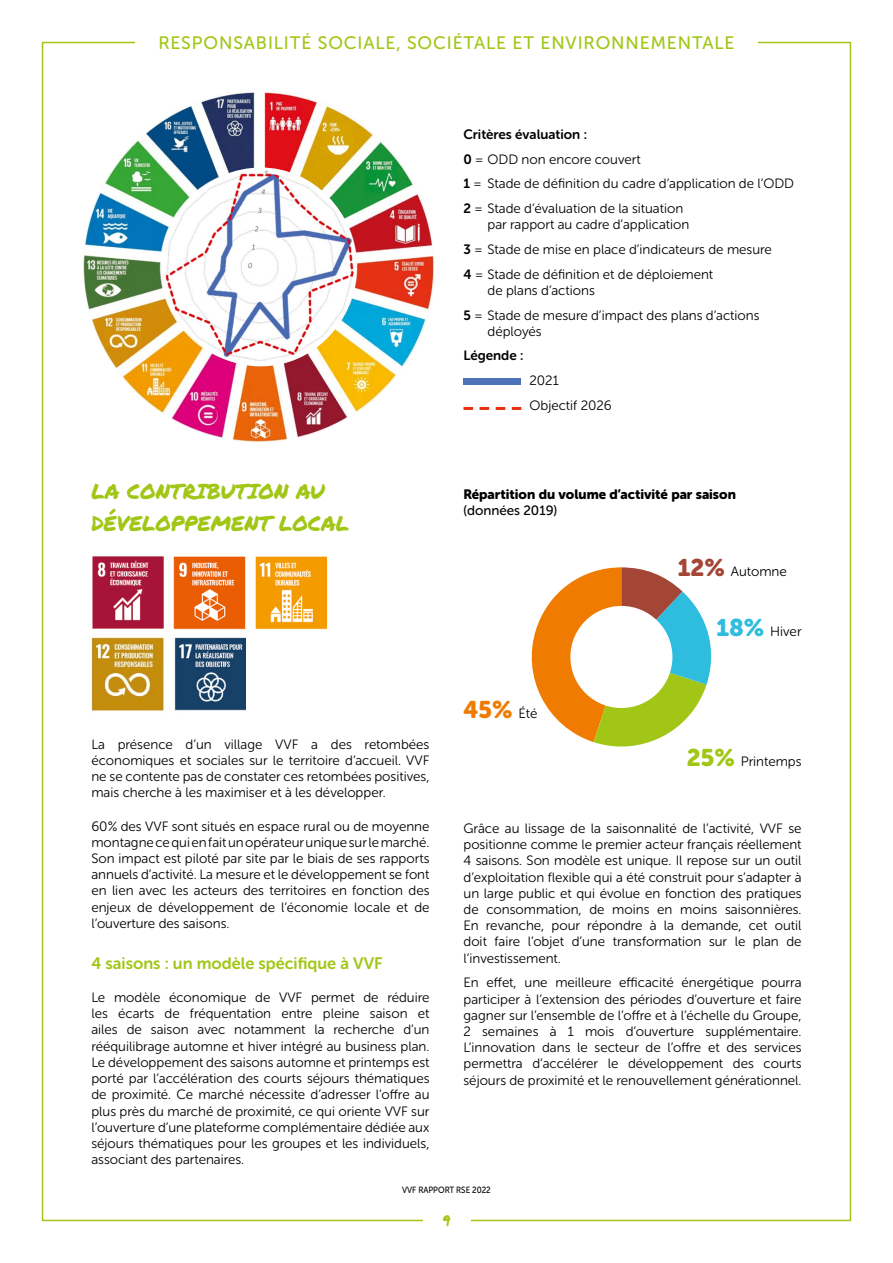
<style>
.page{position:relative;width:893px;height:1263px;background:#fff}
.page>*{position:absolute;margin:0;border:0;box-sizing:border-box;transform-origin:0 0}
.t1{font:24px "Museo Sans Rounded 900";color:#ef7c00}
.t2{font:21px/33px "Permanent Marker";color:#a2c616}
.t3{font:18px "Museo Sans Rounded 500";letter-spacing:.05em;color:#a2c616}
.t4{font:16.5px "Museo Sans Rounded 700";color:#a2c616}
.t5{font:15px "Permanent Marker";color:#a2c616}
.t6{font:13.5px/16.2px "Museo Sans Rounded 300";color:#000;text-align:justify}
.t7{font:13.5px "Museo Sans Rounded 900";color:#000}
.t8{font:13.5px "Museo Sans Rounded 700";color:#000}
.t9{font:13.5px "Museo Sans Rounded 500";color:#000}
.t10{font:9px "Museo Sans Rounded 500";color:#000;scale:.9 1}
.s1{font-family:"Museo Sans Rounded 700"}
.s2{font-family:"Museo Sans Rounded 900";font-size:24px;color:#a44636}
.s3{font-family:"Museo Sans Rounded 300";font-size:13.5px;color:#000}
.s4{font-family:"Museo Sans Rounded 900";font-size:24px;color:#2ebcdf}
.s5{font-family:"Museo Sans Rounded 900";font-size:24px;color:#a2c616}
</style>
<div class="page">
<img style="left:82px;top:90px;width:353px;height:353px;border-radius:176px">
<img style="left:165px;top:167px;width:191px;height:199px">
<div style="left:463px;top:378px;width:58px;height:7px;background:#4f73b8"></div>
<svg style="left:463px;top:407px;width:58px;height:3px"></svg>
<img style="left:92px;top:556px;width:236px;height:74px">
<img style="left:91px;top:636px;width:154px;height:76px">
<svg style="left:531px;top:567px;width:181px;height:180px"></svg>
<div style="left:570px;top:606px;width:102px;height:102px;background:#fff;border-radius:50%"></div>
<h3 class="t3" style="left:158px;top:33px;width:578px">RESPONSABILITÉ SOCIALE, SOCIÉTALE ET ENVIRONNEMENTALE</h3>
<h2 class="t2" style="left:91px;top:474px;width:259px">LA CONTRIBUTION AU<br>DÉVELOPPEMENT LOCAL</h2>
<p class="t6" style="left:91px;top:736px;width:340px">La présence d’un village VVF a des retombées économiques et sociales sur le territoire d’accueil. VVF ne se contente pas de constater ces retombées positives, mais cherche à les maximiser et à les développer.</p>
<p class="t6" style="left:91px;top:818px;width:340px">60% des VVF sont situés en espace rural ou de moyenne montagne ce qui en fait un opérateur unique sur le marché.<br>Son impact est piloté par site par le biais de ses rapports annuels d’activité. La mesure et le développement se font en lien avec les acteurs des territoires en fonction des enjeux de développement de l’économie locale et de l’ouverture des saisons.</p>
<p class="t4" style="left:91px;top:954px;width:293px">4 saisons : un modèle spécifique à VVF</p>
<p class="t6" style="left:91px;top:989px;width:340px">Le modèle économique de VVF permet de réduire les écarts de fréquentation entre pleine saison et ailes de saison avec notamment la recherche d’un rééquilibrage automne et hiver intégré au business plan.<br>Le développement des saisons automne et printemps est porté par l’accélération des courts séjours thématiques de proximité. Ce marché nécessite d’adresser l’offre au plus près du marché de proximité, ce qui oriente VVF sur l’ouverture d’une plateforme complémentaire dédiée aux séjours thématiques pour les groupes et les individuels, associant des partenaires.</p>
<p class="t8" style="left:463px;top:127px;width:125px">Critères évaluation :</p>
<p class="t6" style="left:463px;top:147px;width:332px;line-height:24.8px;text-align:left"><span class="s1">0</span> = ODD non encore couvert<br><span class="s1">1</span> = Stade de définition du cadre d’application de l’ODD<br><span class="s1">2</span> = Stade d’évaluation de la situation</p>
<p class="t6" style="left:463px;top:212px;width:310px;line-height:24.8px;text-align:left;text-indent:24px">par rapport au cadre d’application<br><span class="s1">3</span> = Stade de mise en place d’indicateurs de mesure<br><span class="s1">4</span> = Stade de définition et de déploiement</p>
<p class="t6" style="left:463px;top:278px;width:298px;line-height:24.8px;text-indent:24px">de plans d’actions<br><span class="s1">5</span> = Stade de mesure d’impact des plans d’actions</p>
<p class="t6" style="left:487px;top:323px;width:56px">déployés</p>
<p class="t8" style="left:463px;top:348px;width:61px">Légende :</p>
<p class="t6" style="left:529px;top:368px;width:84px;line-height:24.8px">2021<br>Objectif 2026</p>
<p class="t7" style="left:463px;top:486px;width:274px">Répartition du volume d’activité par saison</p>
<p class="t9" style="left:463px;top:503px;width:95px">(données 2019)</p>
<p class="t6" style="left:678px;top:564px;width:111px"><span class="s2">12%</span> Automne</p>
<h1 class="t1" style="left:463px;top:696px;width:75px">45% <span class="s3">Été</span></h1>
<p class="t6" style="left:716px;top:624px;width:87px"><span class="s4">18%</span> Hiver</p>
<p class="t6" style="left:687px;top:753px;width:116px"><span class="s5">25%</span> Printemps</p>
<p class="t6" style="left:463px;top:820px;width:340px">Grâce au lissage de la saisonnalité de l’activité, VVF se positionne comme le premier acteur français réellement 4 saisons. Son modèle est unique. Il repose sur un outil d’exploitation flexible qui a été construit pour s’adapter à un large public et qui évolue en fonction des pratiques de consommation, de moins en moins saisonnières.<br>En revanche, pour répondre à la demande, cet outil doit faire l’objet d’une transformation sur le plan de l’investissement.</p>
<p class="t6" style="left:463px;top:975px;width:340px">En effet, une meilleure efficacité énergétique pourra participer à l’extension des périodes d’ouverture et faire gagner sur l’ensemble de l’offre et à l’échelle du Groupe, 2 semaines à 1 mois d’ouverture supplémentaire.<br>L’innovation dans le secteur de l’offre et des services permettra d’accélérer le développement des courts séjours de proximité et le renouvellement générationnel.</p>
<p class="t10" style="left:402px;top:1185px;width:100px">VVF RAPPORT RSE 2022</p>
<p class="t5" style="left:442px;top:1210px;width:9px">9</p>
</div>
